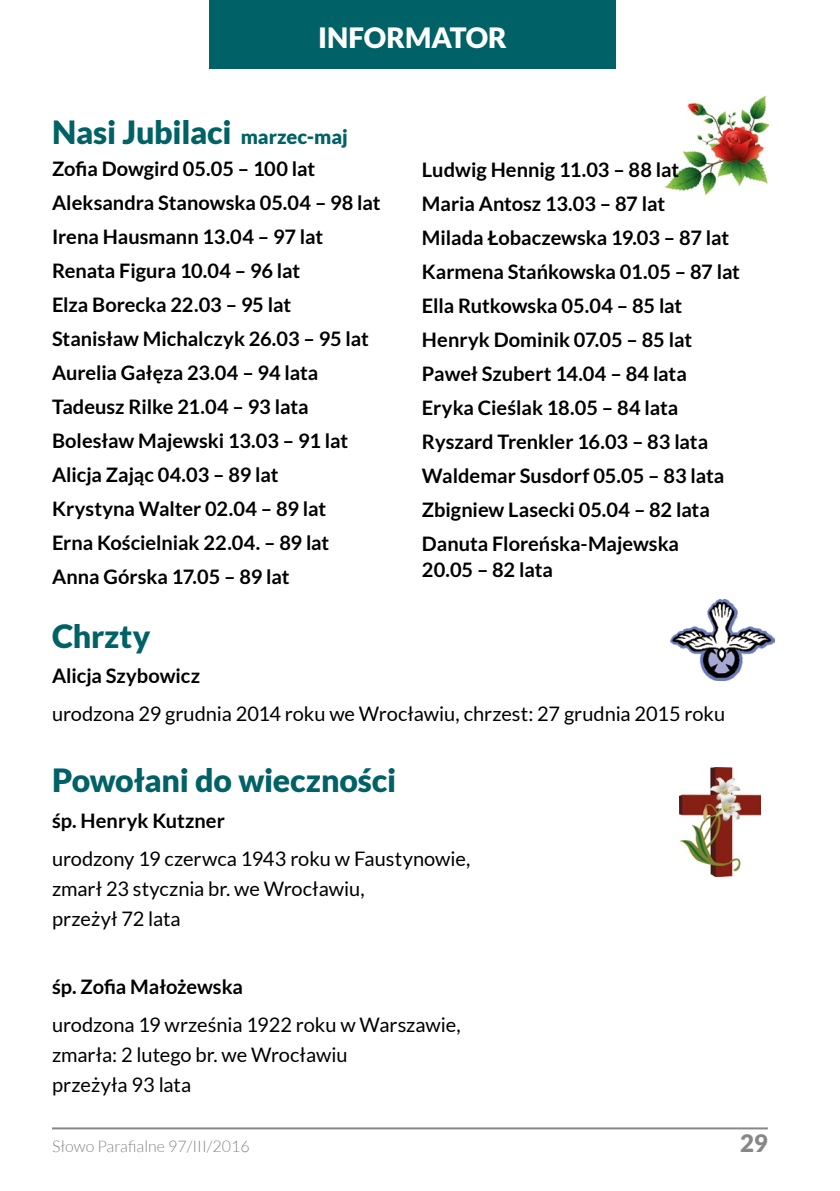
<style>
.page{position:relative;width:840px;height:1191px;background:#fff}
.page>*{position:absolute;margin:0;border:0;box-sizing:border-box;transform-origin:0 0}
.t1{font:900 32px "Lato";letter-spacing:-.005em;color:#006266}
.t2{font:900 28px "Lato";color:#fff}
.t3{font:900 24px "Lato";color:#868786}
.t4{font:700 20px/34px "Lato";letter-spacing:-.005em;color:#000}
.t5{font:20px/30px "Lato";letter-spacing:-.005em;color:#000}
.t6{font:300 16px "Lato";color:#868786}
.s1{font-size:20px}
</style>
<div class="page">
<hr style="left:52px;top:1127px;width:715px;height:2px;background:#868786">
<div style="left:209px;top:0;width:406px;height:68px;background:#006266"></div>
<img style="left:663px;top:95px;width:105px;height:101px">
<img style="left:670px;top:599px;width:104px;height:81px">
<img style="left:679px;top:767px;width:81px;height:110px">
<h2 class="t2" style="left:318px;top:21px;width:190px">INFORMATOR</h2>
<h1 class="t1" style="left:52px;top:114px;width:297px">Nasi Jubilaci <span class="s1">marzec-maj</span></h1>
<p class="t4" style="left:52px;top:151px;width:330px">Zofia Dowgird 05.05 – 100 lat<br>Aleksandra Stanowska 05.04 – 98 lat<br>Irena Hausmann 13.04 – 97 lat<br>Renata Figura 10.04 – 96 lat<br>Elza Borecka 22.03 – 95 lat<br>Stanisław Michalczyk 26.03 – 95 lat<br>Aurelia Gałęza 23.04 – 94 lata<br>Tadeusz Rilke 21.04 – 93 lata<br>Bolesław Majewski 13.03 – 91 lat<br>Alicja Zając 04.03 – 89 lat<br>Krystyna Walter 02.04 – 89 lat<br>Erna Kościelniak 22.04. – 89 lat<br>Anna Górska 17.05 – 89 lat</p>
<p class="t4" style="left:422px;top:153px;width:319px">Ludwig Hennig 11.03 – 88 lat<br>Maria Antosz 13.03 – 87 lat<br>Milada Łobaczewska 19.03 – 87 lat<br>Karmena Stańkowska 01.05 – 87 lat<br>Ella Rutkowska 05.04 – 85 lat<br>Henryk Dominik 07.05 – 85 lat<br>Paweł Szubert 14.04 – 84 lata<br>Eryka Cieślak 18.05 – 84 lata<br>Ryszard Trenkler 16.03 – 83 lata<br>Waldemar Susdorf 05.05 – 83 lata<br>Zbigniew Lasecki 05.04 – 82 lata<br>Danuta Floreńska-Majewska</p>
<p class="t4" style="left:422px;top:553px;width:132px">20.05 – 82 lata</p>
<h1 class="t1" style="left:52px;top:618px;width:100px">Chrzty</h1>
<p class="t4" style="left:52px;top:658px;width:149px">Alicja Szybowicz</p>
<p class="t5" style="left:52px;top:698px;width:674px">urodzona 29 grudnia 2014 roku we Wrocławiu, chrzest: 27 grudnia 2015 roku</p>
<h1 class="t1" style="left:52px;top:762px;width:345px">Powołani do wieczności</h1>
<p class="t4" style="left:52px;top:803px;width:174px">śp. Henryk Kutzner</p>
<p class="t5" style="left:52px;top:844px;width:419px">urodzony 19 czerwca 1943 roku w Faustynowie, zmarł 23 stycznia br. we Wrocławiu,<br>przeżył 72 lata</p>
<p class="t4" style="left:52px;top:969px;width:192px">śp. Zofia Małożewska</p>
<p class="t5" style="left:52px;top:1010px;width:410px">urodzona 19 września 1922 roku w Warszawie, zmarła: 2 lutego br. we Wrocławiu<br>przeżyła 93 lata</p>
<p class="t6" style="left:52px;top:1138px;width:199px">Słowo Parafialne 97/III/2016</p>
<p class="t3" style="left:739px;top:1129px;width:29px">29</p>
</div>
